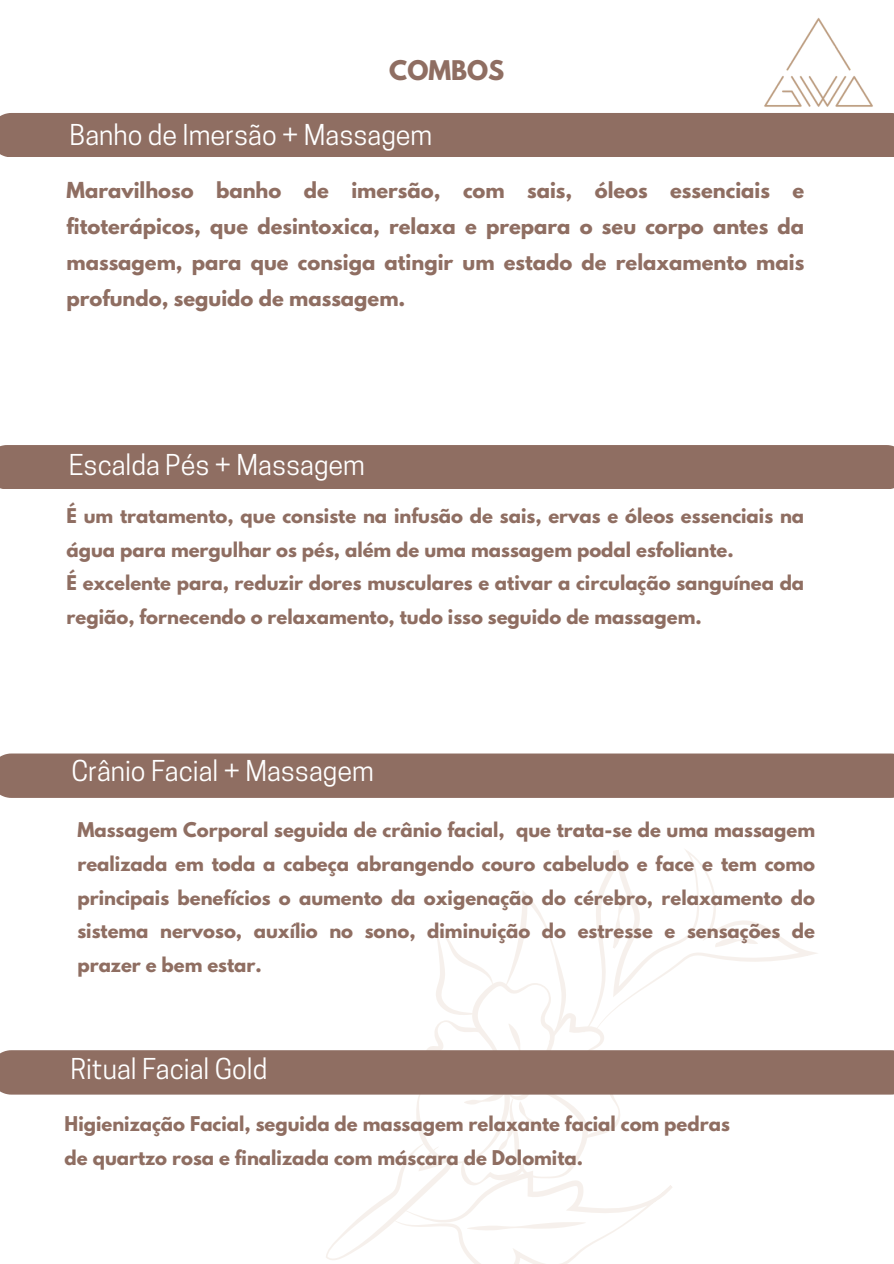
<style>
.page{position:relative;width:894px;height:1264px;background:#fff}
.page>*{position:absolute;margin:0;border:0;box-sizing:border-box;transform-origin:0 0}
.t1{font:27px "Cooper Hewitt";color:#fff}
.t2{font:700 24px "League Spartan";color:#8f6e62}
.t3{font:700 19.5px/36px "League Spartan";color:#8f6e62;text-align:justify}
.t4{font:700 18px/33.8px "League Spartan";color:#8f6e62}
</style>
<div class="page">
<img style="left:764px;top:17px;width:109px;height:90px">
<div style="left:0;top:113px;width:893px;height:44px;background:#8f6e62"></div>
<div style="left:0;top:445px;width:893px;height:44px;background:#8f6e62"></div>
<div style="left:0;top:753px;width:893px;height:44px;background:#8f6e62"></div>
<svg style="left:0;top:849px;width:893px;height:414px"></svg>
<h2 class="t2" style="left:389px;top:59px;width:116px">COMBOS</h2>
<h1 class="t1" style="left:70px;top:125px;width:364px">Banho de Imersão + Massagem</h1>
<p class="t3" style="left:67px;top:175px;width:739px">Maravilhoso banho de imersão, com sais, óleos essenciais e fitoterápicos, que desintoxica, relaxa e prepara o seu corpo antes da massagem, para que consiga atingir um estado de relaxamento mais profundo, seguido de massagem.</p>
<p class="t1" style="left:69px;top:455px;width:297px">Escalda Pés + Massagem</p>
<p class="t4" style="left:67px;top:501px;width:739px">É um tratamento, que consiste na infusão de sais, ervas e óleos essenciais na água para mergulhar os pés, além de uma massagem podal esfoliante.</p>
<p class="t4" style="left:67px;top:568px;width:739px">É excelente para, reduzir dores musculares e ativar a circulação sanguínea da região, fornecendo o relaxamento, tudo isso seguido de massagem.</p>
<p class="t1" style="left:71px;top:760px;width:304px">Crânio Facial + Massagem</p>
<p class="t4" style="left:77px;top:815px;width:739px;text-align:justify">Massagem Corporal seguida de crânio facial, que trata-se de uma massagem realizada em toda a cabeça abrangendo couro cabeludo e face e tem como principais benefícios o aumento da oxigenação do cérebro, relaxamento do sistema nervoso, auxílio no sono, diminuição do estresse e sensações de prazer e bem estar.</p>
<h1 class="t1" style="left:70px;top:1058px;width:198px">Ritual Facial Gold</h1>
<h1 class="t4" style="left:65px;top:1109px;width:666px">Higienização Facial, seguida de massagem relaxante facial com pedras</h1>
<p class="t4" style="left:65px;top:1143px;width:520px">de quartzo rosa e finalizada com máscara de Dolomita.</p>
</div>
